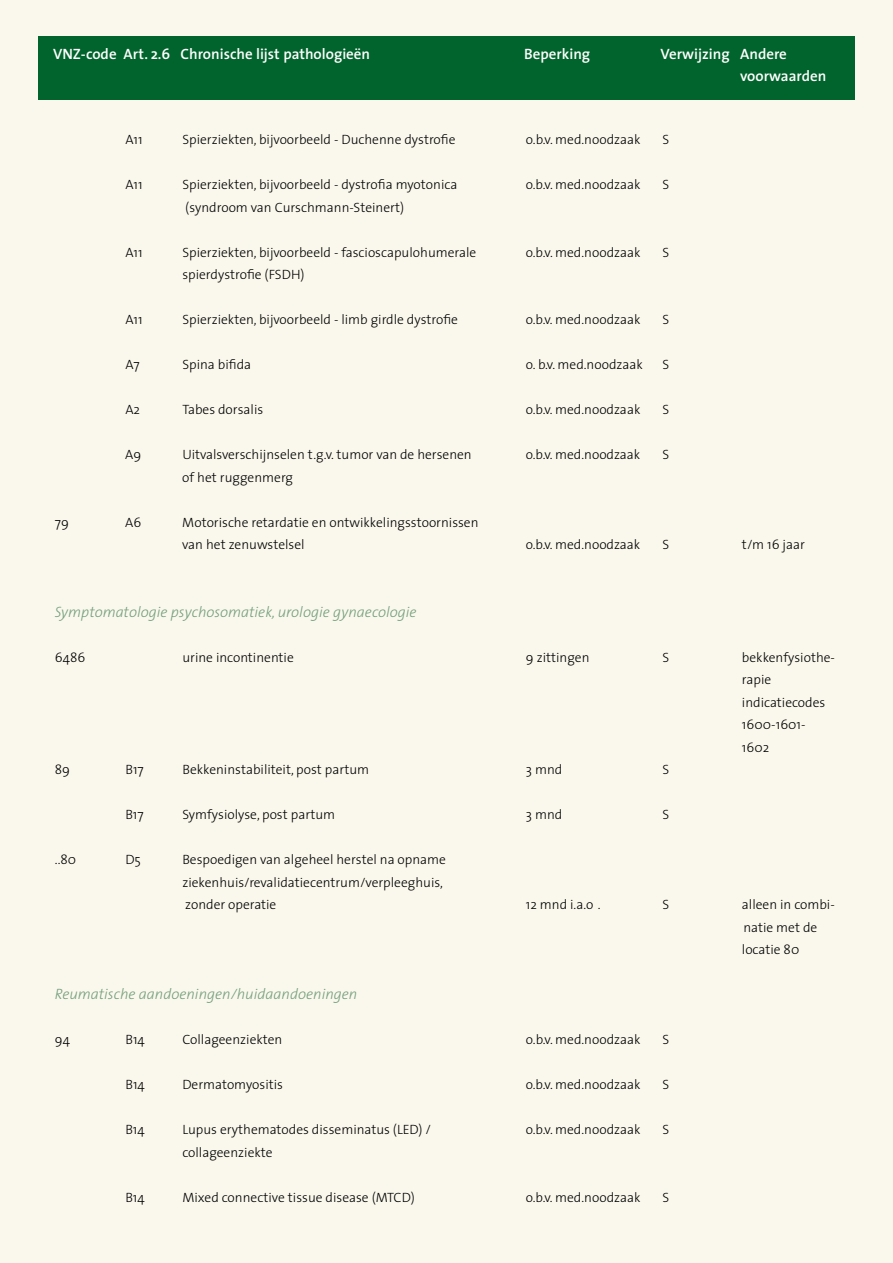
<style>
.page{position:relative;width:893px;height:1263px;background:#faf8ec}
.page>*{position:absolute;margin:0;border:0;box-sizing:border-box;transform-origin:0 0}
.t1{font:italic 300 15px "The Sans";color:#749f7c}
.t2{font:600 15px/22.5px "The Sans";color:#fff}
.t3{font:300 13.5px/22.5px "The Sans";color:#000}
</style>
<div class="page">
<div style="left:38px;top:37px;width:817px;height:63px;background:#00642c"></div>
<p class="t2" style="left:53px;top:43px;width:319px">VNZ-code Art. 2.6 Chronische lijst pathologieën</p>
<p class="t2" style="left:524px;top:43px;width:68px">Beperking</p>
<p class="t2" style="left:740px;top:43px;width:88px;text-indent:-80px">Verwijzing Andere voorwaarden</p>
<p class="t3" style="left:125px;top:128px;width:19px">A11</p>
<p class="t3" style="left:182px;top:128px;width:275px">Spierziekten, bijvoorbeeld - Duchenne dystrofie</p>
<p class="t3" style="left:526px;top:128px;width:116px">o.b.v. med.noodzaak</p>
<p class="t3" style="left:662px;top:128px;width:8px">S</p>
<p class="t3" style="left:125px;top:173px;width:19px">A11</p>
<p class="t3" style="left:182px;top:173px;width:277px">Spierziekten, bijvoorbeeld - dystrofia myotonica</p>
<p class="t3" style="left:526px;top:173px;width:116px">o.b.v. med.noodzaak</p>
<p class="t3" style="left:662px;top:173px;width:8px">S</p>
<p class="t3" style="left:185px;top:196px;width:220px">(syndroom van Curschmann-Steinert)</p>
<p class="t3" style="left:125px;top:241px;width:19px">A11</p>
<p class="t3" style="left:182px;top:241px;width:295px">Spierziekten, bijvoorbeeld - fascioscapulohumerale</p>
<p class="t3" style="left:526px;top:241px;width:116px">o.b.v. med.noodzaak</p>
<p class="t3" style="left:662px;top:241px;width:8px">S</p>
<p class="t3" style="left:182px;top:263px;width:124px">spierdystrofie (FSDH)</p>
<p class="t3" style="left:125px;top:308px;width:19px">A11</p>
<p class="t3" style="left:182px;top:308px;width:277px">Spierziekten, bijvoorbeeld - limb girdle dystrofie</p>
<p class="t3" style="left:526px;top:308px;width:116px">o.b.v. med.noodzaak</p>
<p class="t3" style="left:662px;top:308px;width:8px">S</p>
<p class="t3" style="left:125px;top:353px;width:16px">A7</p>
<p class="t3" style="left:182px;top:353px;width:70px">Spina bifida</p>
<p class="t3" style="left:526px;top:353px;width:118px">o. b.v. med.noodzaak</p>
<p class="t3" style="left:662px;top:353px;width:8px">S</p>
<p class="t3" style="left:125px;top:398px;width:16px">A2</p>
<p class="t3" style="left:182px;top:398px;width:82px">Tabes dorsalis</p>
<p class="t3" style="left:526px;top:398px;width:116px">o.b.v. med.noodzaak</p>
<p class="t3" style="left:662px;top:398px;width:8px">S</p>
<p class="t3" style="left:125px;top:443px;width:18px">A9</p>
<p class="t3" style="left:182px;top:443px;width:291px">Uitvalsverschijnselen t.g.v. tumor van de hersenen</p>
<p class="t3" style="left:526px;top:443px;width:116px">o.b.v. med.noodzaak</p>
<p class="t3" style="left:662px;top:443px;width:8px">S</p>
<p class="t3" style="left:182px;top:466px;width:112px">of het ruggenmerg</p>
<p class="t3" style="left:55px;top:511px;width:16px">79</p>
<p class="t3" style="left:125px;top:511px;width:18px">A6</p>
<p class="t3" style="left:182px;top:511px;width:298px">Motorische retardatie en ontwikkelingsstoornissen van het zenuwstelsel</p>
<p class="t3" style="left:526px;top:533px;width:116px">o.b.v. med.noodzaak</p>
<p class="t3" style="left:662px;top:533px;width:8px">S</p>
<p class="t3" style="left:742px;top:533px;width:65px">t/m 16 jaar</p>
<p class="t1" style="left:55px;top:602px;width:363px">Symptomatologie psychosomatiek, urologie gynaecologie</p>
<p class="t3" style="left:55px;top:646px;width:32px">6486</p>
<p class="t3" style="left:182px;top:646px;width:113px">urine incontinentie</p>
<p class="t3" style="left:526px;top:646px;width:65px">9 zittingen</p>
<p class="t3" style="left:662px;top:646px;width:8px">S</p>
<p class="t3" style="left:742px;top:646px;width:95px">bekkenfysiothe&shy;rapie indicatiecodes<br>1600-1601-<br>1602</p>
<p class="t3" style="left:55px;top:758px;width:17px">89</p>
<p class="t3" style="left:125px;top:758px;width:20px">B17</p>
<p class="t3" style="left:182px;top:758px;width:188px">Bekkeninstabiliteit, post partum</p>
<p class="t3" style="left:526px;top:758px;width:38px">3 mnd</p>
<p class="t3" style="left:662px;top:758px;width:8px">S</p>
<p class="t3" style="left:125px;top:803px;width:20px">B17</p>
<p class="t3" style="left:182px;top:803px;width:154px">Symfysiolyse, post partum</p>
<p class="t3" style="left:526px;top:803px;width:38px">3 mnd</p>
<p class="t3" style="left:662px;top:803px;width:8px">S</p>
<p class="t3" style="left:55px;top:848px;width:23px">..80</p>
<p class="t3" style="left:125px;top:848px;width:17px">D5</p>
<p class="t3" style="left:182px;top:848px;width:265px">Bespoedigen van algeheel herstel na opname ziekenhuis/revalidatiecentrum/verpleeghuis, zonder operatie</p>
<p class="t3" style="left:526px;top:893px;width:76px">12 mnd i.a.o .</p>
<p class="t3" style="left:662px;top:893px;width:8px">S</p>
<p class="t3" style="left:742px;top:893px;width:94px">alleen in combi&shy;natie met de locatie 80</p>
<p class="t1" style="left:55px;top:984px;width:304px">Reumatische aandoeningen/huidaandoeningen</p>
<p class="t3" style="left:55px;top:1028px;width:17px">94</p>
<p class="t3" style="left:125px;top:1028px;width:21px">B14</p>
<p class="t3" style="left:182px;top:1028px;width:102px">Collageenziekten</p>
<p class="t3" style="left:526px;top:1028px;width:116px">o.b.v. med.noodzaak</p>
<p class="t3" style="left:662px;top:1028px;width:8px">S</p>
<p class="t3" style="left:125px;top:1073px;width:21px">B14</p>
<p class="t3" style="left:182px;top:1073px;width:102px">Dermatomyositis</p>
<p class="t3" style="left:526px;top:1073px;width:116px">o.b.v. med.noodzaak</p>
<p class="t3" style="left:662px;top:1073px;width:8px">S</p>
<p class="t3" style="left:125px;top:1118px;width:21px">B14</p>
<p class="t3" style="left:182px;top:1118px;width:250px">Lupus erythematodes disseminatus (LED) /</p>
<p class="t3" style="left:526px;top:1118px;width:116px">o.b.v. med.noodzaak</p>
<p class="t3" style="left:662px;top:1118px;width:8px">S</p>
<p class="t3" style="left:182px;top:1141px;width:92px">collageenziekte</p>
<p class="t3" style="left:125px;top:1186px;width:21px">B14</p>
<p class="t3" style="left:182px;top:1186px;width:234px">Mixed connective tissue disease (MTCD)</p>
<p class="t3" style="left:526px;top:1186px;width:116px">o.b.v. med.noodzaak</p>
<p class="t3" style="left:662px;top:1186px;width:8px">S</p>
</div>
